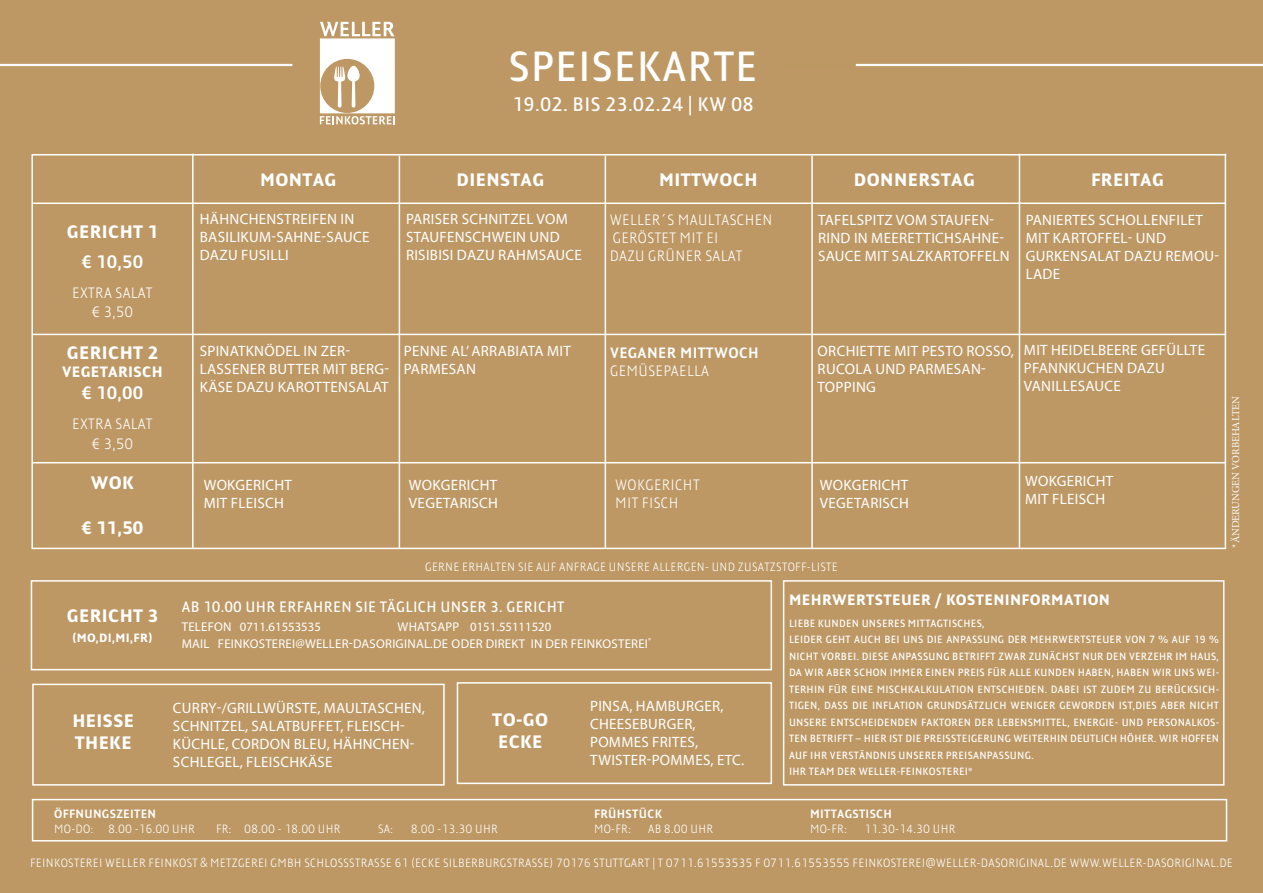
<style>
.page{position:relative;width:1263px;height:893px;background:#bd9864}
.page>*{position:absolute;margin:0;border:0;box-sizing:border-box;transform-origin:0 0}
.t1{font:42px "Gramma";letter-spacing:.025em;color:#fff}
.t2{font:19.5px "Gramma";color:#fff}
.t3{font:700 18px "Gramma";letter-spacing:.025em;color:#fff}
.t4{font:500 18px "Gramma";color:#fff}
.t5{font:15px/18px "Myriad Pro";letter-spacing:.02em;color:#fff}
.t6{font:300 15px/18px "Gramma";letter-spacing:.025em;color:#fff}
.t7{font:700 15px "Gramma";letter-spacing:.025em;color:#fff}
.t8{font:15px "Gramma";letter-spacing:.025em;color:#fff}
.t9{font:500 15px "Gramma";letter-spacing:.025em;color:#fff}
.t10{font:12.75px "Myriad Pro";letter-spacing:.02em;color:#fff}
.t11{font:12.75px "Myriad Pro";color:#fff}
.t12{font:300 12px "Gramma";letter-spacing:.025em;color:#fff}
.t13{font:500 12px "Gramma";letter-spacing:.025em;color:#fff}
.t14{font:300 12px "Gramma";color:#fff}
.t15{font:700 12px "Gramma";letter-spacing:.025em;color:#fff}
.t16{font:10.5px/16.5px "Gramma";letter-spacing:.025em;color:#fff;text-align:justify}
.t17{font:10.5px "Minion Pro";color:#fff}
.s1{font-family:"Myriad Pro"}
</style>
<div class="page">
<hr style="left:32px;top:203px;width:1193px;height:1px;background:#fff">
<hr style="left:33px;top:334px;width:1193px;height:1px;background:#fff">
<hr style="left:32px;top:462px;width:1193px;height:1px;background:#fff">
<hr style="left:32px;top:548px;width:1193px;height:1px;background:#fff">
<hr style="left:192px;top:154px;width:2px;height:395px;background:#fff">
<hr style="left:605px;top:156px;width:1px;height:392px;background:#fff">
<hr style="left:1019px;top:154px;width:1px;height:395px;background:#fff">
<hr style="left:811px;top:156px;width:2px;height:393px;background:#fff">
<hr style="left:399px;top:156px;width:1px;height:393px;background:#fff">
<svg style="left:320px;top:22px;width:75px;height:102px"></svg>
<hr style="left:856px;top:64px;width:407px;height:2px;background:#fff">
<hr style="left:0;top:64px;width:292px;height:2px;background:#fff">
<hr style="left:32px;top:154px;width:1194px;height:1px;background:#fff">
<hr style="left:1225px;top:154px;width:1px;height:395px;background:#fff">
<hr style="left:31px;top:154px;width:2px;height:395px;background:#fff">
<div style="left:31px;top:580px;width:741px;height:90px;background:#bd9864;border:2px solid #fff"></div>
<div style="left:32px;top:799px;width:1195px;height:42px;background:#bd9864;border:2px solid #fff"></div>
<div style="left:32px;top:684px;width:413px;height:102px;border:2px solid #fff"></div>
<div style="left:457px;top:682px;width:315px;height:102px;border:2px solid #fff"></div>
<div style="left:783px;top:580px;width:441px;height:206px;background:#bd9864;border:2px solid #fff"></div>
<p class="t1" style="left:509px;top:36px;width:250px">SPEISEKARTE</p>
<p class="t2" style="left:512px;top:90px;width:243px">19.02. BIS 23.02.24 | KW 08</p>
<p class="t3" style="left:67px;top:219px;width:93px">GERICHT 1</p>
<p class="t4" style="left:82px;top:249px;width:63px">€ 10,50</p>
<p class="t6" style="left:72px;top:283px;width:82px">EXTRA SALAT</p>
<p class="t6" style="left:91px;top:302px;width:43px">€ 3,50</p>
<p class="t3" style="left:67px;top:339px;width:93px">GERICHT 2</p>
<p class="t7" style="left:62px;top:361px;width:102px">VEGETARISCH</p>
<p class="t4" style="left:82px;top:380px;width:63px">€ 10,00</p>
<p class="t6" style="left:72px;top:414px;width:82px">EXTRA SALAT</p>
<p class="t6" style="left:91px;top:434px;width:43px">€ 3,50</p>
<p class="t3" style="left:91px;top:470px;width:45px">WOK</p>
<p class="t3" style="left:81px;top:515px;width:63px">€ 11,50</p>
<p class="t3" style="left:67px;top:603px;width:93px">GERICHT 3</p>
<p class="t15" style="left:72px;top:629px;width:82px">(MO,DI,MI,FR)</p>
<p class="t3" style="left:72px;top:708px;width:63px">HEISSE</p>
<p class="t3" style="left:75px;top:730px;width:58px">THEKE</p>
<p class="t3" style="left:260px;top:167px;width:78px">MONTAG</p>
<p class="t3" style="left:456px;top:167px;width:89px">DIENSTAG</p>
<p class="t3" style="left:659px;top:167px;width:100px">MITTWOCH</p>
<p class="t3" style="left:854px;top:167px;width:122px">DONNERSTAG</p>
<p class="t5" style="left:200px;top:209px;width:156px">HÄHNCHENSTREIFEN IN</p>
<p class="t5" style="left:200px;top:227px;width:171px">BASILIKUM-SAHNE-SAUCE<br>DAZU FUSILLI</p>
<p class="t5" style="left:406px;top:209px;width:163px">PARISER SCHNITZEL VOM<br>STAUFENSCHWEIN UND</p>
<p class="t5" style="left:406px;top:245px;width:177px">RISIBISI DAZU RAHMSAUCE</p>
<p class="t6" style="left:610px;top:210px;width:164px">WELLER´S MAULTASCHEN</p>
<p class="t6" style="left:610px;top:228px;width:134px">GERÖSTET MIT EI<br>DAZU GRÜNER SALAT</p>
<p class="t5" style="left:818px;top:211px;width:193px">TAFELSPITZ VOM STAUFEN-<br>RIND IN MEERETTICHSAHNE-<br>SAUCE MIT SALZKARTOFFELN</p>
<p class="t3" style="left:1091px;top:167px;width:74px">FREITAG</p>
<p class="t5" style="left:1026px;top:211px;width:179px">PANIERTES SCHOLLENFILET<br>MIT KARTOFFEL- UND</p>
<p class="t5" style="left:1026px;top:247px;width:195px">GURKENSALAT DAZU REMOU-<br>LADE</p>
<p class="t5" style="left:200px;top:341px;width:152px">SPINATKNÖDEL IN ZER-</p>
<p class="t5" style="left:200px;top:359px;width:191px">LASSENER BUTTER MIT BERG-<br>KÄSE DAZU KAROTTENSALAT</p>
<p class="t5" style="left:404px;top:342px;width:168px">PENNE AL’ ARRABIATA MIT<br>PARMESAN</p>
<p class="t9" style="left:610px;top:342px;width:150px">VEGANER MITTWOCH</p>
<p class="t6" style="left:610px;top:361px;width:100px">GEMÜSEPAELLA</p>
<p class="t5" style="left:818px;top:342px;width:198px">ORCHIETTE MIT PESTO ROSSO,<br>RUCOLA UND PARMESAN-</p>
<p class="t5" style="left:818px;top:378px;width:60px">TOPPING</p>
<p class="t5" style="left:1024px;top:341px;width:183px">MIT HEIDELBEERE GEFÜLLTE<br>PFANNKUCHEN DAZU</p>
<p class="t5" style="left:1024px;top:377px;width:98px">VANILLESAUCE</p>
<p class="t5" style="left:204px;top:476px;width:90px">WOKGERICHT</p>
<p class="t5" style="left:204px;top:494px;width:82px">MIT FLEISCH</p>
<p class="t5" style="left:409px;top:476px;width:90px">WOKGERICHT</p>
<p class="t5" style="left:409px;top:494px;width:91px">VEGETARISCH</p>
<p class="t6" style="left:615px;top:475px;width:86px">WOKGERICHT</p>
<p class="t6" style="left:615px;top:493px;width:65px">MIT FISCH</p>
<p class="t5" style="left:820px;top:475px;width:90px">WOKGERICHT</p>
<p class="t5" style="left:820px;top:493px;width:91px">VEGETARISCH</p>
<p class="t5" style="left:1025px;top:472px;width:90px">WOKGERICHT</p>
<p class="t5" style="left:1025px;top:490px;width:82px">MIT FLEISCH</p>
<p class="t12" style="left:425px;top:558px;width:414px">GERNE ERHALTEN SIE AUF ANFRAGE UNSERE ALLERGEN- UND ZUSATZSTOFF-LISTE</p>
<p class="t8" style="left:182px;top:596px;width:384px">AB 10.00 UHR ERFAHREN SIE TÄGLICH UNSER 3. GERICHT</p>
<p class="t11" style="left:182px;top:619px;width:141px">TELEFON 0711.61553535</p>
<p class="t11" style="left:398px;top:619px;width:155px">WHATSAPP 0151.55111520</p>
<p class="t10" style="left:182px;top:635px;width:471px">MAIL FEINKOSTEREI@WELLER-DASORIGINAL.DE ODER DIREKT IN DER FEINKOSTEREI<sup>®</sup></p>
<p class="t5" style="left:173px;top:698px;width:253px">CURRY-/GRILLWÜRSTE, MAULTASCHEN,</p>
<p class="t5" style="left:173px;top:716px;width:233px">SCHNITZEL, SALATBUFFET, FLEISCH-</p>
<p class="t5" style="left:173px;top:734px;width:243px">KÜCHLE, CORDON BLEU, HÄHNCHEN-</p>
<p class="t5" style="left:173px;top:752px;width:161px">SCHLEGEL, FLEISCHKÄSE</p>
<p class="t3" style="left:492px;top:707px;width:57px">TO-GO</p>
<p class="t3" style="left:498px;top:728px;width:46px">ECKE</p>
<p class="t5" style="left:590px;top:697px;width:135px">PINSA, HAMBURGER,</p>
<p class="t5" style="left:590px;top:715px;width:107px">CHEESEBURGER,</p>
<p class="t5" style="left:590px;top:733px;width:110px">POMMES FRITES,</p>
<p class="t5" style="left:590px;top:751px;width:156px">TWISTER-POMMES, ETC.</p>
<p class="t7" style="left:789px;top:589px;width:322px">MEHRWERTSTEUER / KOSTENINFORMATION</p>
<p class="t16" style="left:789px;top:614px;width:197px">LIEBE KUNDEN UNSERES MITTAGTISCHES,</p>
<p class="t16" style="left:789px;top:631px;width:432px">LEIDER GEHT AUCH BEI UNS DIE ANPASSUNG DER MEHRWERTSTEUER VON 7 % AUF 19 % NICHT VORBEI. DIESE ANPASSUNG BETRIFFT ZWAR ZUNÄCHST NUR DEN VERZEHR IM HAUS, DA WIR ABER SCHON IMMER EINEN PREIS FÜR ALLE KUNDEN HABEN, HABEN WIR UNS WEI-TERHIN FÜR EINE MISCHKALKULATION ENTSCHIEDEN. DABEI IST ZUDEM ZU BERÜCKSICH-TIGEN, DASS DIE INFLATION GRUNDSÄTZLICH WENIGER GEWORDEN IST,DIES ABER NICHT UNSERE ENTSCHEIDENDEN FAKTOREN DER LEBENSMITTEL, ENERGIE- UND PERSONALKOS-TEN BETRIFFT – HIER IST DIE PREISSTEIGERUNG WEITERHIN DEUTLICH HÖHER. WIR HOFFEN AUF IHR VERSTÄNDNIS UNSERER PREISANPASSUNG.</p>
<p class="t16" style="left:789px;top:763px;width:185px">IHR TEAM DER WELLER-FEINKOSTEREI<span class="s1">®</span></p>
<p class="t17" style="left:1229px;top:548px;width:153px;rotate:-90deg">*ÄNDERUNGEN VORBEHALTEN</p>
<p class="t13" style="left:54px;top:805px;width:104px">ÖFFNUNGSZEITEN</p>
<p class="t13" style="left:594px;top:805px;width:70px">FRÜHSTÜCK</p>
<p class="t13" style="left:810px;top:805px;width:83px">MITTAGSTISCH</p>
<p class="t12" style="left:54px;top:820px;width:142px">MO-DO: 8.00 -16.00 UHR</p>
<p class="t14" style="left:216px;top:820px;width:126px">FR: 08.00 - 18.00 UHR</p>
<p class="t12" style="left:378px;top:820px;width:17px">SA:</p>
<p class="t12" style="left:411px;top:820px;width:88px">8.00 -13.30 UHR</p>
<p class="t12" style="left:594px;top:820px;width:39px">MO-FR:</p>
<p class="t12" style="left:648px;top:820px;width:66px">AB 8.00 UHR</p>
<p class="t12" style="left:810px;top:820px;width:39px">MO-FR:</p>
<p class="t14" style="left:864px;top:820px;width:93px">11.30-14.30 UHR</p>
<p class="t12" style="left:30px;top:855px;width:1204px">FEINKOSTEREI WELLER FEINKOST &amp; METZGEREI GMBH SCHLOSSSTRASSE 61 (ECKE SILBERBURGSTRASSE) 70176 STUTTGART | T 0711.61553535 F 0711.61553555 FEINKOSTEREI@WELLER-DASORIGINAL.DE WWW.WELLER-DASORIGINAL.DE</p>
</div>
